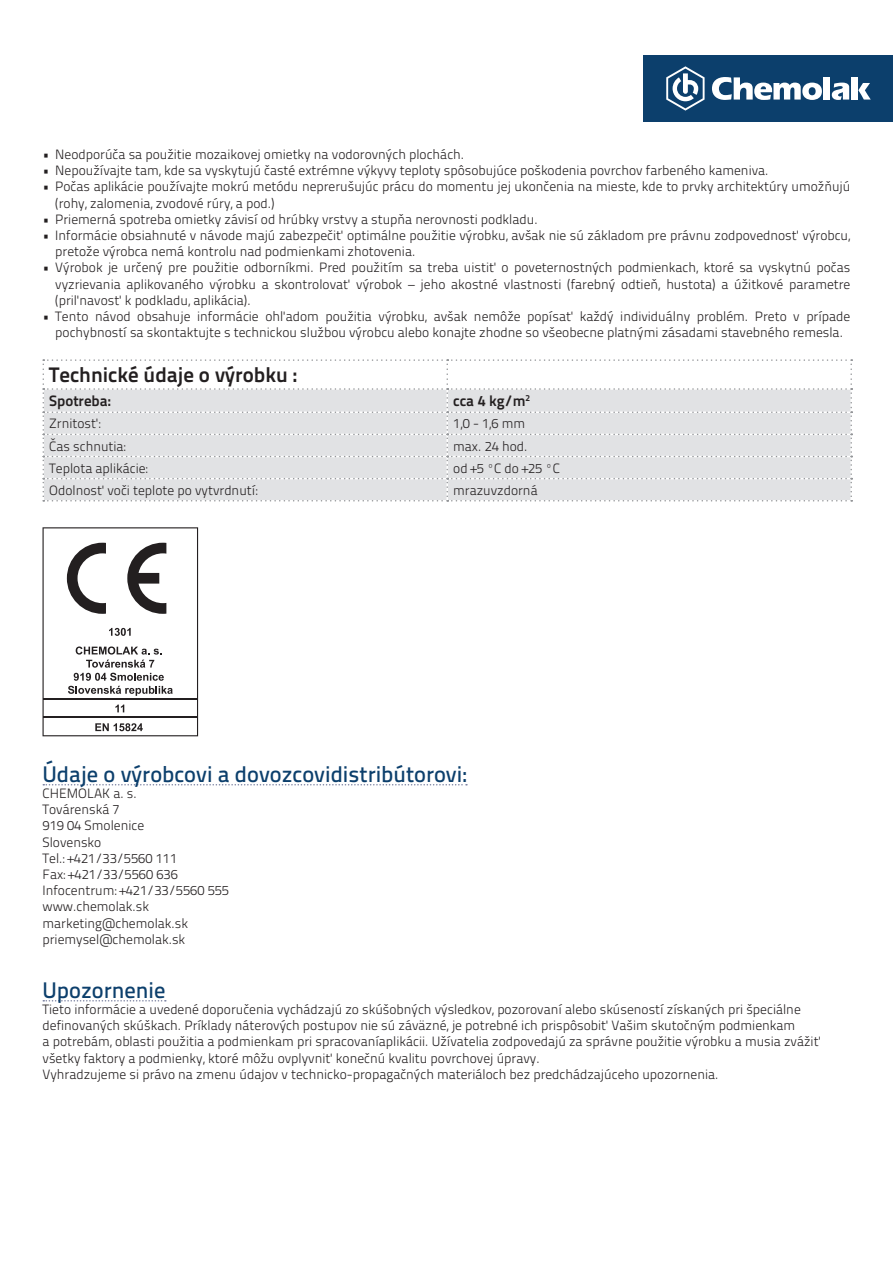
<style>
.page{position:relative;width:893px;height:1263px;background:#fff}
.page>*{position:absolute;margin:0;border:0;box-sizing:border-box;transform-origin:0 0}
.t1{font:500 22.5px "Titillium Text 22 L";color:#0c3f6c}
.t2{font:700 21px "Titillium Text 22 L";color:#231f20}
.t3{font:700 15px "Titillium Text 22 L";color:#231f20}
.t4{font:300 13.5px/16.2px "Titillium Text 22 L";color:#231f20}
</style>
<div class="page">
<div style="left:644px;top:55px;width:249px;height:67px;background:#0c3f6c"></div>
<svg style="left:712px;top:77px;width:110px;height:23px"></svg>
<div style="left:824px;top:77px;width:6px;height:23px;background:#fff"></div>
<svg style="left:832px;top:83px;width:17px;height:17px"></svg>
<div style="left:852px;top:77px;width:6px;height:23px;background:#fff"></div>
<svg style="left:858px;top:83px;width:13px;height:17px"></svg>
<svg style="left:666px;top:66px;width:39px;height:45px"></svg>
<svg style="left:43px;top:784px;width:424px;height:1px"></svg>
<svg style="left:43px;top:1000px;width:123px;height:1px"></svg>
<svg style="left:43px;top:359px;width:809px;height:142px"></svg>
<svg style="left:43px;top:527px;width:155px;height:209px"></svg>
<hr style="left:43px;top:717px;width:155px;height:1px;background:#231f20">
<hr style="left:43px;top:699px;width:155px;height:1px;background:#231f20">
<p class="t4" style="left:43px;top:145px;width:423px">• Neodporúča sa použitie mozaikovej omietky na vodorovných plochách.</p>
<p class="t4" style="left:43px;top:162px;width:728px">• Nepoužívajte tam, kde sa vyskytujú časté extrémne výkyvy teploty spôsobujúce poškodenia povrchov farbeného kameniva.</p>
<p class="t4" style="left:55px;top:178px;width:797px;text-indent:-13px">• Počas aplikácie používajte mokrú metódu neprerušujúc prácu do momentu jej ukončenia na mieste, kde to prvky architektúry umožňujú (rohy, zalomenia, zvodové rúry, a pod.)</p>
<p class="t4" style="left:43px;top:210px;width:497px">• Priemerná spotreba omietky závisí od hrúbky vrstvy a stupňa nerovnosti podkladu.</p>
<p class="t4" style="left:55px;top:226px;width:797px;text-indent:-13px">• Informácie obsiahnuté v návode majú zabezpečiť optimálne použitie výrobku, avšak nie sú základom pre právnu zodpovednosť výrobcu, pretože výrobca nemá kontrolu nad podmienkami zhotovenia.</p>
<p class="t4" style="left:55px;top:259px;width:797px;text-align:justify;text-indent:-13px">• Výrobok je určený pre použitie odborníkmi. Pred použitím sa treba uistiť o poveternostných podmienkach, ktoré sa vyskytnú počas vyzrievania aplikovaného výrobku a skontrolovať výrobok – jeho akostné vlastnosti (farebný odtieň, hustota) a úžitkové parametre (priľnavosť k podkladu, aplikácia).</p>
<p class="t4" style="left:43px;top:307px;width:809px;text-align:center">• Tento návod obsahuje informácie ohľadom použitia výrobku, avšak nemôže popísať každý individuálny problém. Preto v prípade pochybností sa skontaktujte s technickou službou výrobcu alebo konajte zhodne so všeobecne platnými zásadami stavebného remesla.</p>
<h2 class="t2" style="left:49px;top:358px;width:249px">Technické údaje o výrobku :</h2>
<p class="t3" style="left:49px;top:389px;width:63px">Spotreba:</p>
<p class="t3" style="left:453px;top:389px;width:78px">cca 4 kg/m<sup>2</sup></p>
<p class="t4" style="left:49px;top:415px;width:53px">Zrnitosť:</p>
<p class="t4" style="left:453px;top:415px;width:74px">1,0 - 1,6 mm</p>
<p class="t4" style="left:49px;top:437px;width:78px">Čas schnutia:</p>
<p class="t4" style="left:453px;top:437px;width:76px">max. 24 hod.</p>
<p class="t4" style="left:49px;top:459px;width:100px">Teplota aplikácie:</p>
<p class="t4" style="left:453px;top:459px;width:108px">od +5 ºC do +25 ºC</p>
<p class="t4" style="left:49px;top:481px;width:210px">Odolnosť voči teplote po vytvrdnutí:</p>
<p class="t4" style="left:453px;top:481px;width:86px">mrazuvzdorná</p>
<h1 class="t1" style="left:43px;top:757px;width:426px">Údaje o výrobcovi a dovozcovidistribútorovi:</h1>
<p class="t4" style="left:43px;top:784px;width:188px">CHEMOLAK a. s.<br>Továrenská 7<br>919 04 Smolenice<br>Slovensko<br>Tel.: +421/33/5560 111<br>Fax: +421/33/5560 636<br>Infocentrum: +421/33/5560 555 www.chemolak.sk marketing@chemolak.sk priemysel@chemolak.sk</p>
<h1 class="t1" style="left:43px;top:973px;width:125px">Upozornenie</h1>
<p class="t4" style="left:43px;top:1000px;width:780px">Tieto informácie a uvedené doporučenia vychádzajú zo skúšobných výsledkov, pozorovaní alebo skúseností získaných pri špeciálne definovaných skúškach. Príklady náterových postupov nie sú záväzné, je potrebné ich prispôsobiť Vašim skutočným podmienkam<br>a potrebám, oblasti použitia a podmienkam pri spracovaníaplikácii. Užívatelia zodpovedajú za správne použitie výrobku a musia zvážiť všetky faktory a podmienky, ktoré môžu ovplyvniť konečnú kvalitu povrchovej úpravy.<br>Vyhradzujeme si právo na zmenu údajov v technicko-propagačných materiáloch bez predchádzajúceho upozornenia.</p>
</div>
